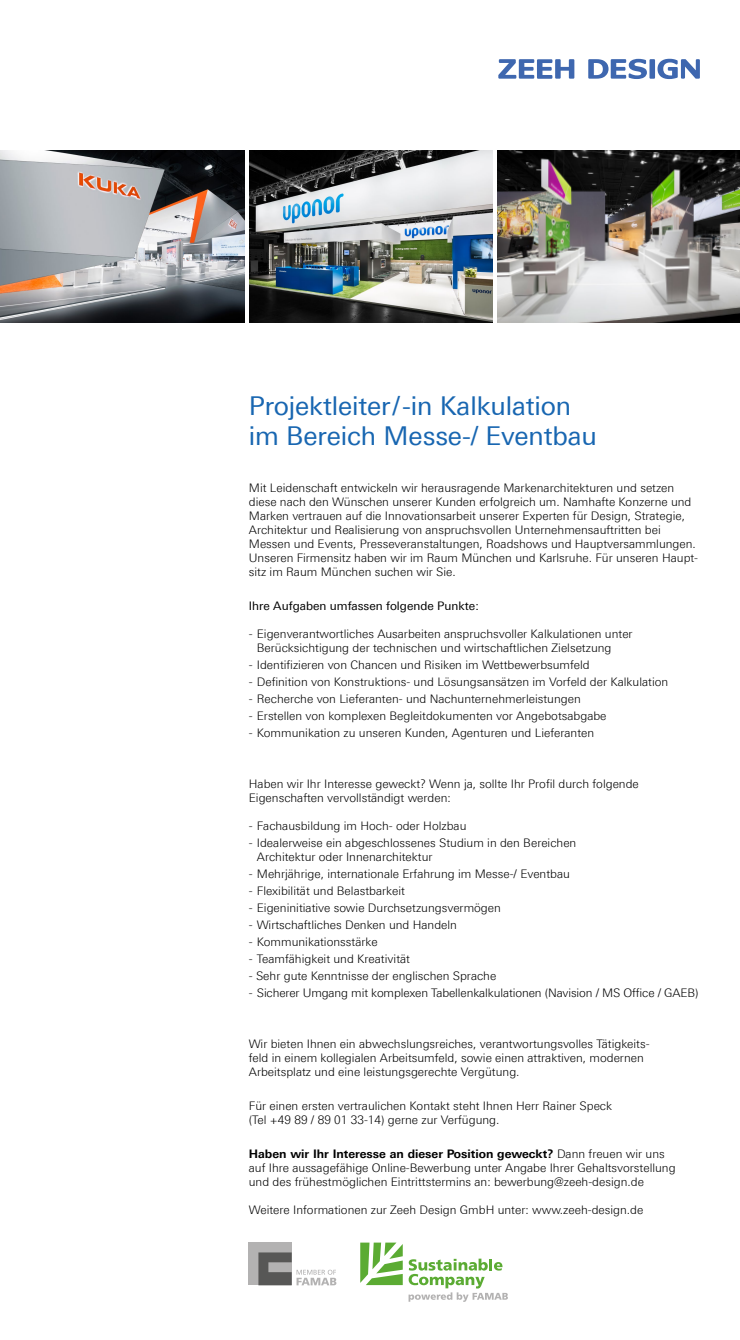
<style>
.page{position:relative;width:740px;height:1340px;background:#fff}
.page>*{position:absolute;margin:0;border:0;box-sizing:border-box;transform-origin:0 0}
.t1{font:26px/30px "Linotype Univers 430";letter-spacing:-.005em;color:#1866b1}
.t2{font:300 11.8px/14px "Linotype Univers 330";color:#000}
.t3{font:700 11.8px "Linotype Univers 630";color:#000}
.t4{font:11.8px "Linotype Univers 430";color:#000}
.s1{font-family:"Linotype Univers 330";font-weight:300}
</style>
<div class="page">
<img style="left:0;top:151px;width:245px;height:171px">
<img style="left:249px;top:151px;width:244px;height:171px">
<img style="left:497px;top:151px;width:243px;height:171px">
<svg style="left:409px;top:1259px;width:99px;height:43px"></svg>
<svg style="left:360px;top:1243px;width:43px;height:42px"></svg>
<div style="left:248px;top:1243px;width:44px;height:42px;background:#b3b2b2"></div>
<svg style="left:258px;top:1252px;width:78px;height:33px"></svg>
<svg style="left:498px;top:59px;width:76px;height:20px"></svg>
<svg style="left:588px;top:59px;width:112px;height:20px"></svg>
<h1 class="t1" style="left:249px;top:391px;width:350px">Projektleiter/-in Kalkulation im Bereich Messe-/ Eventbau</h1>
<p class="t2" style="left:249px;top:481px;width:451px">Mit Leidenschaft entwickeln wir herausragende Markenarchitekturen und setzen diese nach den Wünschen unserer Kunden erfolgreich um. Namhafte Konzerne und Marken vertrauen auf die Innovationsarbeit unserer Experten für Design, Strategie, Architektur und Realisierung von anspruchsvollen Unternehmensauftritten bei Messen und Events, Presseveranstaltungen, Roadshows und Hauptversammlungen.<br>Unseren Firmensitz haben wir im Raum München und Karlsruhe. Für unseren Haupt&shy;sitz im Raum München suchen wir Sie.</p>
<p class="t4" style="left:249px;top:599px;width:231px">Ihre Aufgaben umfassen folgende Punkte:</p>
<p class="t2" style="left:257px;top:627px;width:377px;text-indent:-8px">- Eigenverantwortliches Ausarbeiten anspruchsvoller Kalkulationen unter<br>Berücksichtigung der technischen und wirtschaftlichen Zielsetzung</p>
<p class="t2" style="left:249px;top:658px;width:342px">- Identifizieren von Chancen und Risiken im Wettbewerbsumfeld</p>
<p class="t2" style="left:249px;top:675px;width:421px">- Definition von Konstruktions- und Lösungsansätzen im Vorfeld der Kalkulation</p>
<p class="t2" style="left:249px;top:692px;width:333px">- Recherche von Lieferanten- und Nachunternehmerleistungen</p>
<p class="t2" style="left:249px;top:709px;width:359px">- Erstellen von komplexen Begleitdokumenten vor Angebotsabgabe</p>
<p class="t2" style="left:249px;top:726px;width:347px">- Kommunikation zu unseren Kunden, Agenturen und Lieferanten</p>
<p class="t2" style="left:249px;top:777px;width:392px">Haben wir Ihr Interesse geweckt? Wenn ja, sollte Ihr Profil durch folgende<br>Eigenschaften vervollständigt werden:</p>
<p class="t2" style="left:249px;top:819px;width:219px">- Fachausbildung im Hoch- oder Holzbau</p>
<p class="t2" style="left:257px;top:836px;width:321px;text-indent:-8px">- Idealerweise ein abgeschlossenes Studium in den Bereichen<br>Architektur oder Innenarchitektur</p>
<p class="t2" style="left:249px;top:867px;width:323px">- Mehrjährige, internationale Erfahrung im Messe-/ Eventbau</p>
<p class="t2" style="left:249px;top:884px;width:158px">- Flexibilität und Belastbarkeit</p>
<p class="t2" style="left:249px;top:901px;width:254px">- Eigeninitiative sowie Durchsetzungsvermögen</p>
<p class="t2" style="left:249px;top:918px;width:210px">- Wirtschaftliches Denken und Handeln</p>
<p class="t2" style="left:249px;top:935px;width:130px">- Kommunikationsstärke</p>
<p class="t2" style="left:249px;top:952px;width:163px">- Teamfähigkeit und Kreativität</p>
<p class="t2" style="left:249px;top:969px;width:249px">- Sehr gute Kenntnisse der englischen Sprache</p>
<p class="t2" style="left:249px;top:986px;width:451px">- Sicherer Umgang mit komplexen Tabellenkalkulationen (Navision / MS Office / GAEB)</p>
<p class="t2" style="left:249px;top:1037px;width:402px">Wir bieten Ihnen ein abwechslungsreiches, verantwortungsvolles Tätigkeits&shy;feld in einem kollegialen Arbeitsumfeld, sowie einen attraktiven, modernen<br>Arbeitsplatz und eine leistungsgerechte Vergütung.</p>
<p class="t2" style="left:249px;top:1099px;width:365px">Für einen ersten vertraulichen Kontakt steht Ihnen Herr Rainer Speck (Tel +49 89 / 89 01 33-14) gerne zur Verfügung.</p>
<p class="t3" style="left:249px;top:1147px;width:417px">Haben wir Ihr Interesse an dieser Position geweckt? <span class="s1">Dann freuen wir uns</span></p>
<p class="t2" style="left:249px;top:1161px;width:428px">auf Ihre aussagefähige Online-Bewerbung unter Angabe Ihrer Gehaltsvorstellung und des frühestmöglichen Eintrittstermins an: bewerbung@zeeh-design.de</p>
<p class="t2" style="left:249px;top:1203px;width:396px">Weitere Informationen zur Zeeh Design GmbH unter: www.zeeh-design.de</p>
</div>
